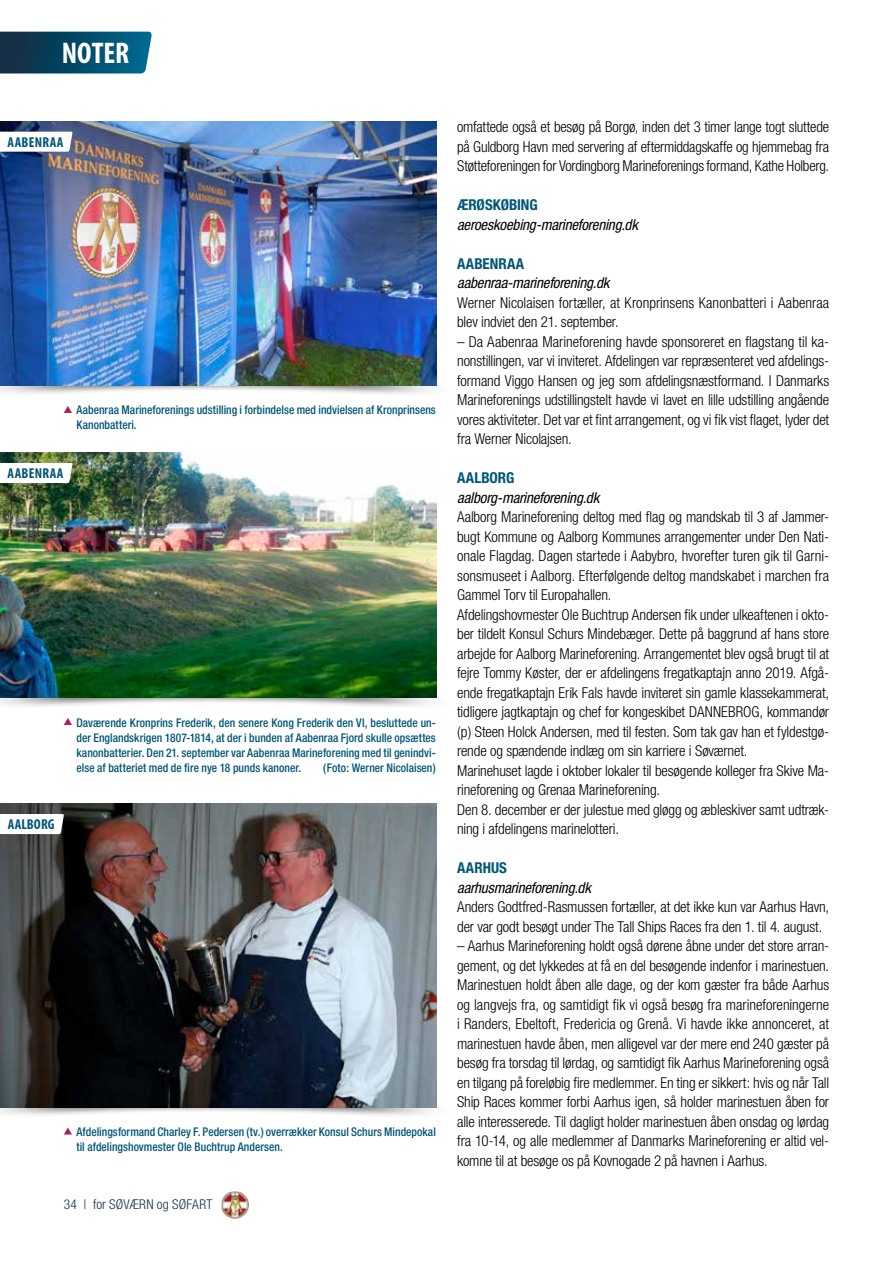
<style>
.page{position:relative;width:893px;height:1263px;background:#fff}
.page>*{position:absolute;margin:0;border:0;box-sizing:border-box;transform-origin:0 0}
.t1{font:700 condensed 30px "Myriad Pro";color:#fff}
.t2{font:300 condensed 15px/19.5px "Helvetica Neue";letter-spacing:-.01em;color:#000;text-align:justify}
.t3{font:italic condensed 15px "Helvetica Neue";letter-spacing:-.01em;color:#000}
.t4{font:700 condensed 15px "Helvetica Neue";color:#005677}
.t5{font:700 condensed 14.4px "Myriad Pro";letter-spacing:.02em;color:#005677}
.t6{font:300 condensed 13.5px "Helvetica Neue";letter-spacing:.02em;color:#163047}
.t7{font:500 condensed 12px/15px "Helvetica Neue";letter-spacing:.005em;color:#005677;scale:.96 1}
</style>
<div class="page">
<img style="left:221px;top:1191px;width:28px;height:28px">
<img style="left:0;top:358px;width:437px;height:36px">
<img style="left:0;top:671px;width:437px;height:36px">
<img style="left:0;top:1080px;width:437px;height:55px">
<svg style="left:0;top:32px;width:152px;height:42px;background:#0e4f6b"></svg>
<img style="left:0;top:121px;width:436px;height:265px">
<img style="left:0;top:452px;width:436px;height:246px">
<img style="left:0;top:803px;width:436px;height:304px">
<svg style="left:64px;top:406px;width:8px;height:7px"></svg>
<svg style="left:64px;top:718px;width:8px;height:7px"></svg>
<svg style="left:64px;top:1127px;width:8px;height:7px"></svg>
<svg style="left:0;top:814px;width:64px;height:20px"></svg>
<svg style="left:0;top:463px;width:73px;height:20px"></svg>
<svg style="left:0;top:132px;width:73px;height:20px"></svg>
<h1 class="t1" style="left:62px;top:34px;width:69px">NOTER</h1>
<p class="t5" style="left:8px;top:133px;width:57px">AABENRAA</p>
<p class="t7" style="left:77px;top:402px;width:376px">Aabenraa Marineforenings udstilling i forbindelse med indvielsen af Kronprinsens<br>Kanonbatteri.</p>
<p class="t5" style="left:8px;top:464px;width:57px">AABENRAA</p>
<p class="t5" style="left:8px;top:815px;width:49px">AALBORG</p>
<p class="t7" style="left:77px;top:714px;width:376px;text-align:justify">Daværende Kronprins Frederik, den senere Kong Frederik den VI, besluttede un&shy;der Englandskrigen 1807-1814, at der i bunden af Aabenraa Fjord skulle opsættes kanonbatterier. Den 21. september var Aabenraa Marineforening med til genindvi&shy;else af batteriet med de fire nye 18 punds kanoner.</p>
<p class="t7" style="left:323px;top:759px;width:119px">(Foto: Werner Nicolaisen)</p>
<p class="t7" style="left:77px;top:1124px;width:376px">Afdelingsformand Charley F. Pedersen (tv.) overrækker Konsul Schurs Mindepokal til afdelingshovmester Ole Buchtrup Andersen.</p>
<p class="t6" style="left:64px;top:1196px;width:150px">34 | for SØVÆRN og SØFART</p>
<p class="t2" style="left:457px;top:117px;width:374px">omfattede også et besøg på Borgø, inden det 3 timer lange togt sluttede på Guldborg Havn med servering af eftermiddagskaffe og hjemmebag fra Støtteforeningen for Vordingborg Marineforenings formand, Kathe Holberg.</p>
<p class="t4" style="left:457px;top:196px;width:82px">ÆRØSKØBING</p>
<p class="t3" style="left:457px;top:216px;width:183px">aeroeskoebing-marineforening.dk</p>
<p class="t4" style="left:457px;top:254px;width:69px">AABENRAA</p>
<p class="t3" style="left:457px;top:274px;width:154px">aabenraa-marineforening.dk</p>
<p class="t2" style="left:457px;top:292px;width:374px">Werner Nicolaisen fortæller, at Kronprinsens Kanonbatteri i Aabenraa blev indviet den 21. september.</p>
<p class="t2" style="left:457px;top:331px;width:374px">– Da Aabenraa Marineforening havde sponsoreret en flagstang til ka&shy;nonstillingen, var vi inviteret. Afdelingen var repræsenteret ved afdelings&shy;formand Viggo Hansen og jeg som afdelingsnæstformand. I Danmarks Marineforenings udstillingstelt havde vi lavet en lille udstilling angående vores aktiviteter. Det var et fint arrangement, og vi fik vist flaget, lyder det fra Werner Nicolajsen.</p>
<p class="t4" style="left:457px;top:469px;width:59px">AALBORG</p>
<p class="t3" style="left:457px;top:489px;width:144px">aalborg-marineforening.dk</p>
<p class="t2" style="left:457px;top:507px;width:374px;text-align:left">Aalborg Marineforening deltog med flag og mandskab til 3 af Jammer&shy;bugt Kommune og Aalborg Kommunes arrangementer under Den Nati&shy;onale Flagdag. Dagen startede i Aabybro, hvorefter turen gik til Garni&shy;sonsmuseet i Aalborg. Efterfølgende deltog mandskabet i marchen fra Gammel Torv til Europahallen.<br>Afdelingshovmester Ole Buchtrup Andersen fik under ulkeaftenen i okto&shy;ber tildelt Konsul Schurs Mindebæger. Dette på baggrund af hans store arbejde for Aalborg Marineforening. Arrangementet blev også brugt til at fejre Tommy Køster, der er afdelingens fregatkaptajn anno 2019. Afgå&shy;ende fregatkaptajn Erik Fals havde inviteret sin gamle klassekammerat, tidligere jagtkaptajn og chef for kongeskibet DANNEBROG, kommandør (p) Steen Holck Andersen, med til festen. Som tak gav han et fyldestgø&shy;rende og spændende indlæg om sin karriere i Søværnet.<br>Marinehuset lagde i oktober lokaler til besøgende kolleger fra Skive Ma&shy;rineforening og Grenaa Marineforening.<br>Den 8. december er der julestue med gløgg og æbleskiver samt udtræk&shy;ning i afdelingens marinelotteri.</p>
<p class="t4" style="left:457px;top:859px;width:51px">AARHUS</p>
<p class="t3" style="left:457px;top:879px;width:135px">aarhusmarineforening.dk</p>
<p class="t2" style="left:457px;top:897px;width:374px">Anders Godtfred-Rasmussen fortæller, at det ikke kun var Aarhus Havn, der var godt besøgt under The Tall Ships Races fra den 1. til 4. august.</p>
<p class="t2" style="left:457px;top:936px;width:374px">– Aarhus Marineforening holdt også dørene åbne under det store arran&shy;gement, og det lykkedes at få en del besøgende indenfor i marinestuen.<br>Marinestuen holdt åben alle dage, og der kom gæster fra både Aarhus og langvejs fra, og samtidigt fik vi også besøg fra marineforeningerne i Randers, Ebeltoft, Fredericia og Grenå. Vi havde ikke annonceret, at marinestuen havde åben, men alligevel var der mere end 240 gæster på besøg fra torsdag til lørdag, og samtidigt fik Aarhus Marineforening også en tilgang på foreløbig fire medlemmer. En ting er sikkert: hvis og når Tall Ship Races kommer forbi Aarhus igen, så holder marinestuen åben for alle interesserede. Til dagligt holder marinestuen åben onsdag og lørdag fra 10-14, og alle medlemmer af Danmarks Marineforening er altid vel&shy;komne til at besøge os på Kovnogade 2 på havnen i Aarhus.</p>
</div>
